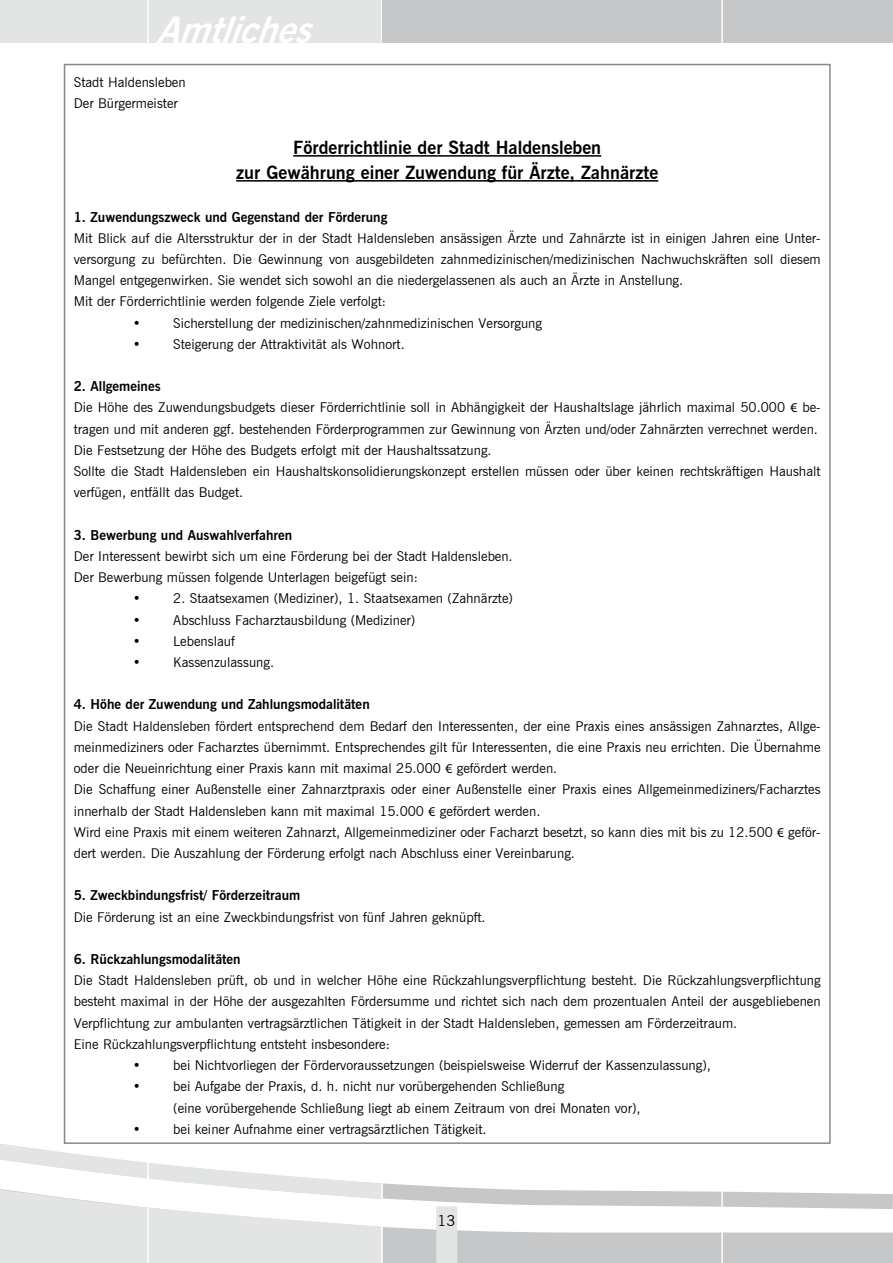
<style>
.page{position:relative;width:893px;height:1263px;background:#fff}
.page>*{position:absolute;margin:0;border:0;box-sizing:border-box;transform-origin:0 0}
.t1{font:italic 700 36px "News Gothic BT";color:#fff}
.t2{font:700 18px/24.9px "News Gothic BT";color:#000;text-align:center}
.t3{font:15px "News Gothic BT";color:#000}
.t4{font:13.5px/21.1px "News Gothic BT";color:#000}
.t5{font:700 13.5px "News Gothic BT";color:#000}
.s1{font-weight:700}
.s2{font-family:"Myriad Pro"}
</style>
<div class="page">
<div style="left:0;top:0;width:383px;height:43px;background:#e3e4e4"></div>
<svg style="left:398px;top:1187px;width:495px;height:76px"></svg>
<div style="left:436px;top:1206px;width:21px;height:57px;background:#e3e4e4"></div>
<svg style="left:0;top:1134px;width:398px;height:129px"></svg>
<hr style="left:381px;top:0;width:2px;height:1263px;background:#fff">
<hr style="left:147px;top:0;width:2px;height:1263px;background:#fff">
<div style="left:383px;top:0;width:510px;height:43px;background:#c6c7c8"></div>
<hr style="left:721px;top:0;width:2px;height:1263px;background:#fff">
<div style="left:65px;top:65px;width:765px;height:1078px;background:#fff"></div>
<hr style="left:293px;top:155px;width:308px;height:2px;background:#000">
<hr style="left:236px;top:180px;width:422px;height:2px;background:#000">
<h1 class="t1" style="left:156px;top:8px;width:170px">Amtliches</h1>
<p class="t4" style="left:74px;top:71px;width:113px">Stadt Haldensleben<br>Der Bürgermeister</p>
<h2 class="t2" style="left:236px;top:135px;width:424px">Förderrichtlinie der Stadt Haldensleben<br>zur Gewährung einer Zuwendung für Ärzte, Zahnärzte</h2>
<p class="t5" style="left:74px;top:209px;width:315px">1. Zuwendungszweck und Gegenstand der Förderung</p>
<p class="t4" style="left:74px;top:227px;width:748px">Mit Blick auf die Altersstruktur der in der Stadt Haldensleben ansässigen Ärzte und Zahnärzte ist in einigen Jahren eine Unter-</p>
<p class="t4" style="left:74px;top:248px;width:748px">versorgung zu befürchten. Die Gewinnung von ausgebildeten zahnmedizinischen/medizinischen Nachwuchskräften soll diesem</p>
<p class="t4" style="left:74px;top:270px;width:611px">Mangel entgegenwirken. Sie wendet sich sowohl an die niedergelassenen als auch an Ärzte in Anstellung.</p>
<p class="t4" style="left:74px;top:291px;width:314px">Mit der Förderrichtlinie werden folgende Ziele verfolgt:</p>
<p class="t4" style="left:133px;top:312px;width:9px">•</p>
<p class="t4" style="left:173px;top:312px;width:370px">Sicherstellung der medizinischen/zahnmedizinischen Versorgung</p>
<p class="t4" style="left:133px;top:333px;width:9px">•</p>
<p class="t4" style="left:173px;top:333px;width:233px">Steigerung der Attraktivität als Wohnort.</p>
<p class="t4" style="left:74px;top:376px;width:748px"><span class="s1">2. Allgemeines<br></span>Die Höhe des Zuwendungsbudgets dieser Förderrichtlinie soll in Abhängigkeit der Haushaltslage jährlich maximal 50.000 <span class="s2">€</span> be&shy;tragen und mit anderen ggf. bestehenden Förderprogrammen zur Gewinnung von Ärzten und/oder Zahnärzten verrechnet werden.<br>Die Festsetzung der Höhe des Budgets erfolgt mit der Haushaltssatzung.<br>Sollte die Stadt Haldensleben ein Haushaltskonsolidierungskonzept erstellen müssen oder über keinen rechtskräftigen Haushalt verfügen, entfällt das Budget.</p>
<p class="t5" style="left:74px;top:527px;width:220px">3. Bewerbung und Auswahlverfahren</p>
<p class="t4" style="left:74px;top:545px;width:440px">Der Interessent bewirbt sich um eine Förderung bei der Stadt Haldensleben.</p>
<p class="t4" style="left:74px;top:567px;width:346px">Der Bewerbung müssen folgende Unterlagen beigefügt sein:</p>
<p class="t4" style="left:133px;top:588px;width:9px">•</p>
<p class="t4" style="left:173px;top:588px;width:341px">2. Staatsexamen (Mediziner), 1. Staatsexamen (Zahnärzte)</p>
<p class="t4" style="left:133px;top:609px;width:9px">•</p>
<p class="t4" style="left:173px;top:609px;width:244px">Abschluss Facharztausbildung (Mediziner)</p>
<p class="t4" style="left:133px;top:630px;width:9px">•</p>
<p class="t4" style="left:173px;top:630px;width:63px">Lebenslauf</p>
<p class="t4" style="left:133px;top:651px;width:9px">•</p>
<p class="t4" style="left:173px;top:651px;width:102px">Kassenzulassung.</p>
<p class="t5" style="left:74px;top:696px;width:297px">4. Höhe der Zuwendung und Zahlungsmodalitäten</p>
<p class="t4" style="left:74px;top:715px;width:748px">Die Stadt Haldensleben fördert entsprechend dem Bedarf den Interessenten, der eine Praxis eines ansässigen Zahnarztes, Allge&shy;meinmediziners oder Facharztes übernimmt. Entsprechendes gilt für Interessenten, die eine Praxis neu errichten. Die Übernahme oder die Neueinrichtung einer Praxis kann mit maximal 25.000 <span class="s2">€</span> gefördert werden.<br>Die Schaffung einer Außenstelle einer Zahnarztpraxis oder einer Außenstelle einer Praxis eines Allgemeinmediziners/Facharztes innerhalb der Stadt Haldensleben kann mit maximal 15.000 <span class="s2">€</span> gefördert werden.<br>Wird eine Praxis mit einem weiteren Zahnarzt, Allgemeinmediziner oder Facharzt besetzt, so kann dies mit bis zu 12.500 <span class="s2">€</span> geför&shy;dert werden. Die Auszahlung der Förderung erfolgt nach Abschluss einer Vereinbarung.</p>
<p class="t5" style="left:74px;top:887px;width:228px">5. Zweckbindungsfrist/ Förderzeitraum</p>
<p class="t4" style="left:74px;top:906px;width:413px">Die Förderung ist an eine Zweckbindungsfrist von fünf Jahren geknüpft.</p>
<p class="t5" style="left:74px;top:951px;width:168px">6. Rückzahlungsmodalitäten</p>
<p class="t4" style="left:74px;top:970px;width:748px">Die Stadt Haldensleben prüft, ob und in welcher Höhe eine Rückzahlungsverpflichtung besteht. Die Rückzahlungsverpflichtung</p>
<p class="t4" style="left:74px;top:991px;width:748px">besteht maximal in der Höhe der ausgezahlten Fördersumme und richtet sich nach dem prozentualen Anteil der ausgebliebenen</p>
<p class="t4" style="left:74px;top:1012px;width:665px">Verpflichtung zur ambulanten vertragsärztlichen Tätigkeit in der Stadt Haldensleben, gemessen am Förderzeitraum.</p>
<p class="t4" style="left:74px;top:1033px;width:318px">Eine Rückzahlungsverpflichtung entsteht insbesondere:</p>
<p class="t4" style="left:133px;top:1054px;width:9px">•</p>
<p class="t4" style="left:173px;top:1054px;width:539px">bei Nichtvorliegen der Fördervoraussetzungen (beispielsweise Widerruf der Kassenzulassung),</p>
<p class="t4" style="left:133px;top:1076px;width:9px">•</p>
<p class="t4" style="left:173px;top:1076px;width:469px">bei Aufgabe der Praxis, d. h. nicht nur vorübergehenden Schließung<br>(eine vorübergehende Schließung liegt ab einem Zeitraum von drei Monaten vor),</p>
<p class="t4" style="left:133px;top:1118px;width:9px">•</p>
<p class="t4" style="left:173px;top:1118px;width:315px">bei keiner Aufnahme einer vertragsärztlichen Tätigkeit.</p>
<p class="t3" style="left:437px;top:1212px;width:20px">13</p>
</div>
